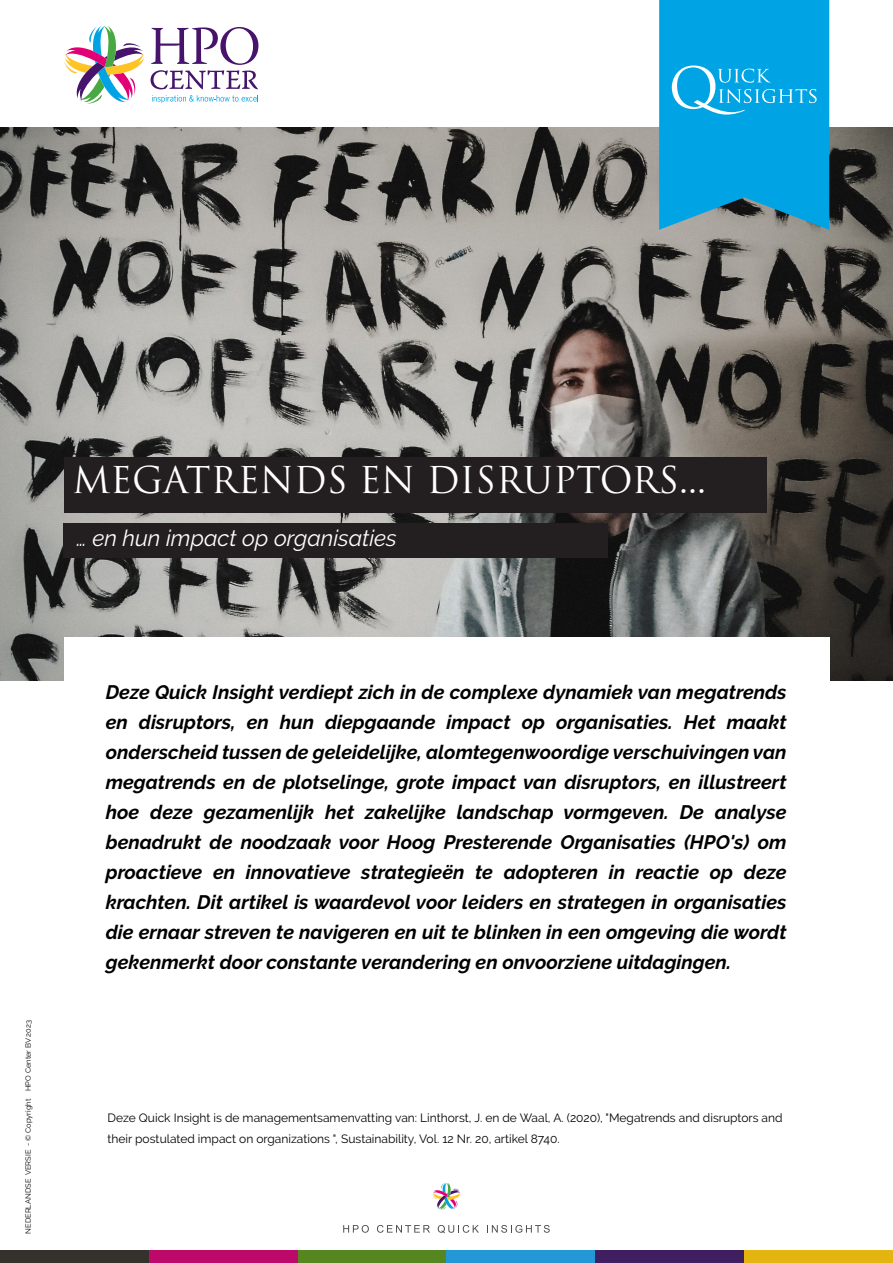
<style>
.page{position:relative;width:893px;height:1263px;background:#fff}
.page>*{position:absolute;margin:0;border:0;box-sizing:border-box;transform-origin:0 0}
.t1{font:55.5px "Trajan Pro";color:#fff}
.t2{font:36px "Trajan Pro";color:#fff}
.t3{font:italic 22.5px "Raleway";color:#fff}
.t4{font:italic 700 19.5px "Raleway";color:#000}
.t5{font:12px "Raleway";color:#000}
.t6{font:7.5px "Raleway";color:#000}
</style>
<div class="page">
<img style="left:0;top:128px;width:893px;height:552px">
<svg style="left:64px;top:26px;width:80px;height:78px"></svg>
<svg style="left:151px;top:27px;width:108px;height:62px"></svg>
<svg style="left:152px;top:95px;width:106px;height:8px"></svg>
<svg style="left:659px;top:0;width:170px;height:230px;background:#0da3dd"></svg>
<div style="left:0;top:1250px;width:149px;height:13px;background:#35312c"></div>
<div style="left:149px;top:1250px;width:149px;height:13px;background:#bc096a"></div>
<div style="left:298px;top:1250px;width:148px;height:13px;background:#55861f"></div>
<div style="left:446px;top:1250px;width:149px;height:13px;background:#2497d6"></div>
<div style="left:595px;top:1250px;width:149px;height:13px;background:#401f61"></div>
<div style="left:744px;top:1250px;width:149px;height:13px;background:#e4b510"></div>
<svg style="left:343px;top:1225px;width:26px;height:8px"></svg>
<svg style="left:377px;top:1225px;width:53px;height:8px"></svg>
<svg style="left:438px;top:1225px;width:41px;height:8px"></svg>
<svg style="left:487px;top:1225px;width:63px;height:8px"></svg>
<svg style="left:432px;top:1182px;width:29px;height:28px"></svg>
<div style="left:64px;top:637px;width:765px;height:47px;background:#fff"></div>
<div style="left:64px;top:523px;width:544px;height:34px;background:#231f20"></div>
<div style="left:64px;top:457px;width:703px;height:56px;background:#231f20"></div>
<p class="t1" style="left:668px;top:66px;width:52px">O</p>
<p class="t2" style="left:72px;top:466px;width:635px">MEGATRENDS EN DISRUPTORS...</p>
<p class="t3" style="left:77px;top:525px;width:322px">… en hun impact op organisaties</p>
<p class="t6" style="left:24px;top:1234px;width:215px;rotate:-90deg">NEDERLANDSE VERSIE - © Copyright HPO Center BV 2023</p>
<p class="t4" style="left:106px;top:680px;width:682px">Deze Quick Insight verdiept zich in de complexe dynamiek van megatrends</p>
<p class="t4" style="left:106px;top:710px;width:682px">en disruptors, en hun diepgaande impact op organisaties. Het maakt</p>
<p class="t4" style="left:106px;top:740px;width:682px">onderscheid tussen de geleidelijke, alomtegenwoordige verschuivingen van</p>
<p class="t4" style="left:106px;top:770px;width:682px">megatrends en de plotselinge, grote impact van disruptors, en illustreert</p>
<p class="t4" style="left:106px;top:800px;width:682px">hoe deze gezamenlijk het zakelijke landschap vormgeven. De analyse</p>
<p class="t4" style="left:106px;top:830px;width:682px">benadrukt de noodzaak voor Hoog Presterende Organisaties (HPO's) om</p>
<p class="t4" style="left:106px;top:860px;width:682px">proactieve en innovatieve strategieën te adopteren in reactie op deze</p>
<p class="t4" style="left:106px;top:890px;width:682px">krachten. Dit artikel is waardevol voor leiders en strategen in organisaties</p>
<p class="t4" style="left:106px;top:920px;width:682px">die ernaar streven te navigeren en uit te blinken in een omgeving die wordt</p>
<p class="t4" style="left:106px;top:950px;width:627px">gekenmerkt door constante verandering en onvoorziene uitdagingen.</p>
<p class="t5" style="left:108px;top:1111px;width:676px">Deze Quick Insight is de managementsamenvatting van: Linthorst, J. en de Waal, A. (2020), "Megatrends and disruptors and</p>
<p class="t5" style="left:108px;top:1132px;width:454px">their postulated impact on organizations ", Sustainability, Vol. 12 Nr. 20, artikel 8740.</p>
</div>
